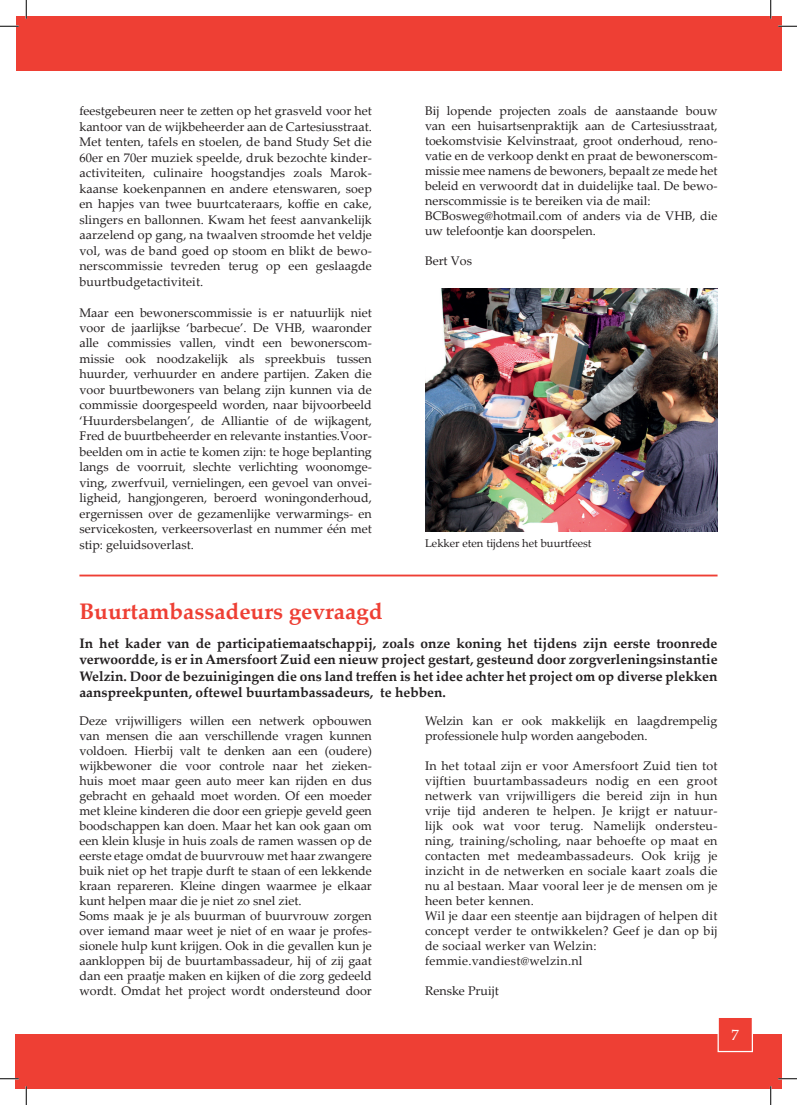
<style>
.page{position:relative;width:797px;height:1105px;background:#fff}
.page>*{position:absolute;margin:0;border:0;box-sizing:border-box;transform-origin:0 0}
.t1{font:700 22.5px "Palatino Linotype";color:#ee3f34}
.t2{font:15px "Palatino Linotype";color:#fff}
.t3{font:700 13.75px/16.5px "Palatino Linotype";color:#231f20;text-align:justify}
.t4{font:12.5px/15px "Palatino Linotype";color:#231f20}
.t5{font:12.5px/15px "Palatino Linotype";letter-spacing:.02em;color:#231f20}
.t6{font:11.25px "Palatino Linotype";color:#231f20}
</style>
<div class="page">
<div style="left:16px;top:1034px;width:765px;height:55px;background:#ee3f34"></div>
<div style="left:717px;top:1017px;width:36px;height:35px;background:#ee3f34;border:1px solid #fff"></div>
<div style="left:16px;top:16px;width:765px;height:55px;background:#ee3f34"></div>
<hr style="left:79px;top:575px;width:638px;height:1px;background:#ee3f34">
<img style="left:425px;top:288px;width:292px;height:244px">
<svg style="left:0;top:25px;width:19px;height:2px"></svg>
<svg style="left:778px;top:25px;width:19px;height:2px"></svg>
<svg style="left:0;top:1078px;width:19px;height:1px"></svg>
<svg style="left:778px;top:1078px;width:19px;height:1px"></svg>
<svg style="left:25px;top:0;width:2px;height:19px"></svg>
<svg style="left:25px;top:1086px;width:2px;height:19px"></svg>
<svg style="left:770px;top:0;width:1px;height:19px"></svg>
<svg style="left:770px;top:1086px;width:1px;height:19px"></svg>
<p class="t4" style="left:79px;top:103px;width:294px;line-height:15.5px;text-align:justify">feestgebeuren neer te zetten op het grasveld voor het kantoor van de wijkbeheerder aan de Cartesiusstraat.<br>Met tenten, tafels en stoelen, de band Study Set die 60er en 70er muziek speelde, druk bezochte kinder&shy;activiteiten, culinaire hoogstandjes zoals Marok&shy;kaanse koekenpannen en andere etenswaren, soep en hapjes van twee buurtcateraars, koffie en cake, slingers en ballonnen. Kwam het feest aanvankelijk aarzelend op gang, na twaalven stroomde het veldje vol, was de band goed op stoom en blikt de bewo&shy;nerscommissie tevreden terug op een geslaagde buurtbudgetactiviteit.</p>
<p class="t4" style="left:79px;top:304px;width:294px;line-height:15.5px;text-align:justify">Maar een bewonerscommissie is er natuurlijk niet voor de jaarlijkse ‘barbecue’. De VHB, waaronder alle commissies vallen, vindt een bewonerscom&shy;missie ook noodzakelijk als spreekbuis tussen huurder, verhuurder en andere partijen. Zaken die voor buurtbewoners van belang zijn kunnen via de commissie doorgespeeld worden, naar bijvoorbeeld ‘Huurdersbelangen’, de Alliantie of de wijkagent, Fred de buurtbeheerder en relevante instanties.Voor&shy;beelden om in actie te komen zijn: te hoge beplanting langs de voorruit, slechte verlichting woonomge&shy;ving, zwerfvuil, vernielingen, een gevoel van onvei&shy;ligheid, hangjongeren, beroerd woningonderhoud, ergernissen over de gezamenlijke verwarmings- en servicekosten, verkeersoverlast en nummer één met stip: geluidsoverlast.</p>
<p class="t4" style="left:425px;top:103px;width:294px">Bij lopende projecten zoals de aanstaande bouw van een huisartsenpraktijk aan de Cartesiusstraat, toekomstvisie Kelvinstraat, groot onderhoud, reno&shy;vatie en de verkoop denkt en praat de bewonerscom&shy;missie mee namens de bewoners, bepaalt ze mede het beleid en verwoordt dat in duidelijke taal. De bewo&shy;nerscommissie is te bereiken via de mail:<br>BCBosweg@hotmail.com of anders via de VHB, die uw telefoontje kan doorspelen.</p>
<p class="t4" style="left:425px;top:253px;width:48px">Bert Vos</p>
<p class="t6" style="left:425px;top:535px;width:168px">Lekker eten tijdens het buurtfeest</p>
<h1 class="t1" style="left:79px;top:595px;width:304px">Buurtambassadeurs gevraagd</h1>
<p class="t3" style="left:79px;top:634px;width:639px">In het kader van de participatiemaatschappij, zoals onze koning het tijdens zijn eerste troonrede verwoordde, is er in Amersfoort Zuid een nieuw project gestart, gesteund door zorgverleningsinstantie Welzin. Door de bezuinigingen die ons land treffen is het idee achter het project om op diverse plekken aanspreekpunten, oftewel buurtambassadeurs, te hebben.</p>
<p class="t4" style="left:79px;top:712px;width:294px">Deze vrijwilligers willen een netwerk opbouwen van mensen die aan verschillende vragen kunnen voldoen. Hierbij valt te denken aan een (oudere) wijkbewoner die voor controle naar het zieken&shy;huis moet maar geen auto meer kan rijden en dus gebracht en gehaald moet worden. Of een moeder met kleine kinderen die door een griepje geveld geen boodschappen kan doen. Maar het kan ook gaan om een klein klusje in huis zoals de ramen wassen op de eerste etage omdat de buurvrouw met haar zwangere buik niet op het trapje durft te staan of een lekkende kraan repareren. Kleine dingen waarmee je elkaar kunt helpen maar die je niet zo snel ziet.<br>Soms maak je je als buurman of buurvrouw zorgen over iemand maar weet je niet of en waar je profes&shy;sionele hulp kunt krijgen. Ook in die gevallen kun je aankloppen bij de buurtambassadeur, hij of zij gaat dan een praatje maken en kijken of die zorg gedeeld wordt. Omdat het project wordt ondersteund door</p>
<p class="t4" style="left:425px;top:712px;width:294px">Welzin kan er ook makkelijk en laagdrempelig professionele hulp worden aangeboden.</p>
<p class="t5" style="left:425px;top:757px;width:294px">In het totaal zijn er voor Amersfoort Zuid tien tot vijftien buurtambassadeurs nodig en een groot netwerk van vrijwilligers die bereid zijn in hun vrije tijd anderen te helpen. Je krijgt er natuur&shy;lijk ook wat voor terug. Namelijk ondersteu&shy;ning, training/scholing, naar behoefte op maat en contacten met medeambassadeurs. Ook krijg je inzicht in de netwerken en sociale kaart zoals die nu al bestaan. Maar vooral leer je de mensen om je heen beter kennen.<br>Wil je daar een steentje aan bijdragen of helpen dit concept verder te ontwikkelen? Geef je dan op bij de sociaal werker van Welzin: femmie.vandiest@welzin.nl</p>
<p class="t4" style="left:425px;top:982px;width:75px">Renske Pruijt</p>
<p class="t2" style="left:731px;top:1024px;width:9px">7</p>
</div>
